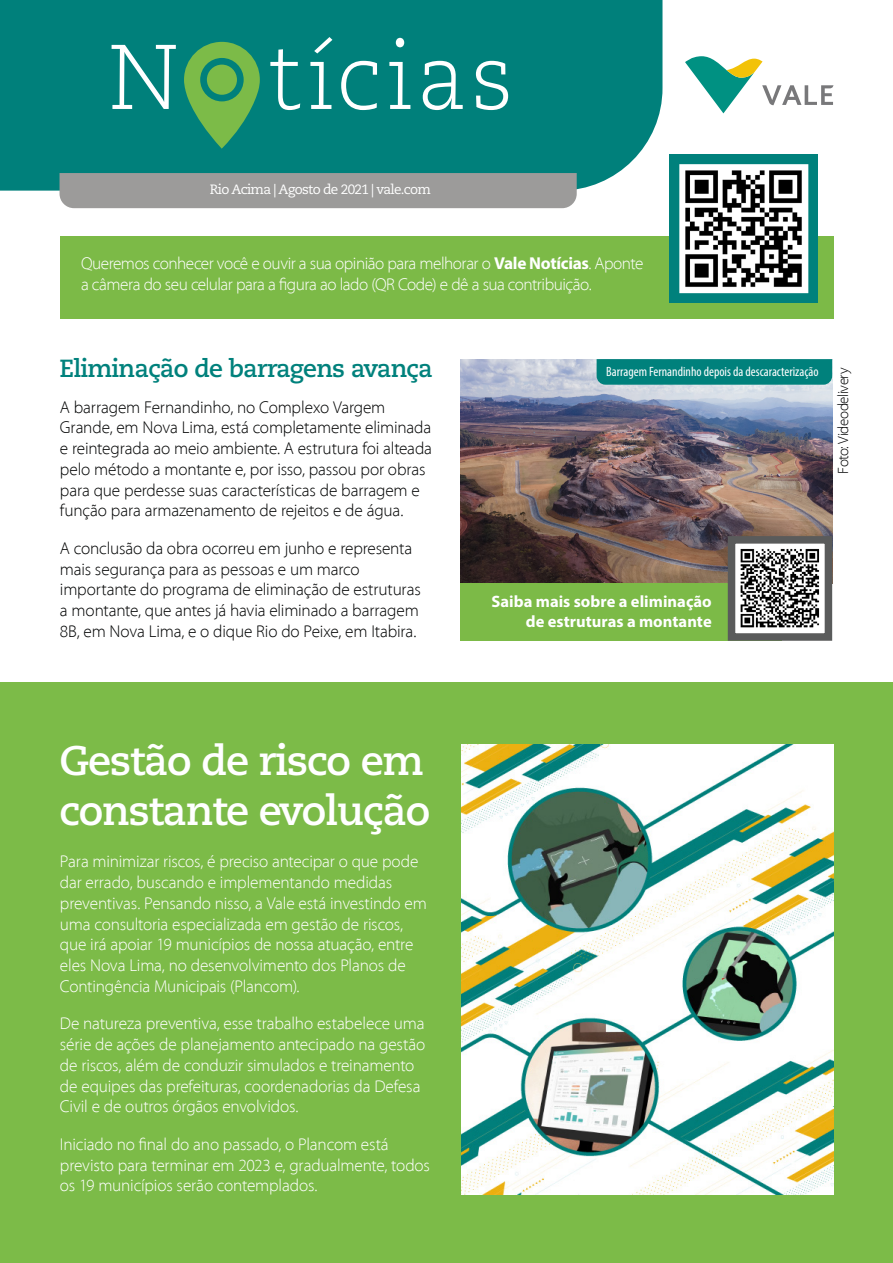
<style>
.page{position:relative;width:893px;height:1263px;background:#fff}
.page>*{position:absolute;margin:0;border:0;box-sizing:border-box;transform-origin:0 0}
.t1{font:300 91.5px "Caecilia LT Std";letter-spacing:.045em;color:#fff;scale:.96 1}
.t2{font:700 41.25px/49.5px "Caecilia LT Std";letter-spacing:-.03em;color:#fff}
.t3{font:700 24.75px "Caecilia LT Std";letter-spacing:-.03em;color:#00817c}
.t4{font:300 17.25px/20.7px "Myriad Pro";letter-spacing:-.01em;color:#fff}
.t5{font:300 17.25px/20.7px "Myriad Pro";letter-spacing:-.01em;color:#010202}
.t6{font:300 17.25px/20.7px "Myriad Pro";letter-spacing:-.03em;color:#fff}
.t7{font:700 16.5px/19.8px "Myriad Pro";color:#fff;text-align:right}
.t8{font:300 15px "Myriad Pro";letter-spacing:-.03em;color:#020304}
.t9{font:condensed 13.5px "Myriad Pro";color:#fff}
.t10{font:13.5px "Caecilia LT Std";letter-spacing:-.05em;color:#fff}
.s1{font-weight:700}
</style>
<div class="page">
<div style="left:0;top:0;width:662px;height:191px;background:#00807b"></div>
<svg style="left:685px;top:56px;width:148px;height:57px"></svg>
<div style="left:60px;top:173px;width:517px;height:35px;background:#9c9b9a"></div>
<svg style="left:184px;top:42px;width:76px;height:107px;background:#43a05f"></svg>
<div style="left:207px;top:65px;width:30px;height:30px;background:#7cbb48;border-radius:50%"></div>
<div style="left:60px;top:236px;width:773px;height:83px;background:#7cba47"></div>
<div style="left:669px;top:154px;width:149px;height:149px;background:#00817c"></div>
<img style="left:679px;top:164px;width:129px;height:129px">
<div style="left:0;top:682px;width:893px;height:581px;background:#7cbb48"></div>
<img style="left:460px;top:359px;width:372px;height:224px">
<svg style="left:597px;top:359px;width:235px;height:26px;background:#04827e"></svg>
<div style="left:460px;top:583px;width:322px;height:58px;background:#7cba47"></div>
<svg style="left:724px;top:532px;width:109px;height:109px"></svg>
<img style="left:461px;top:744px;width:372px;height:450px">
<h1 class="t1" style="left:109px;top:26px;width:423px">N tícias</h1>
<p class="t10" style="left:210px;top:182px;width:223px">Rio Acima | Agosto de 2021 | vale.com</p>
<p class="t6" style="left:81px;top:254px;width:564px">Queremos conhecer você e ouvir a sua opinião para melhorar o <span class="s1">Vale Notícias</span>. Aponte a câmera do seu celular para a figura ao lado (QR Code) e dê a sua contribuição.</p>
<h3 class="t3" style="left:60px;top:353px;width:375px">Eliminação de barragens avança</h3>
<p class="t9" style="left:606px;top:363px;width:214px">Barragem Fernandinho depois da descaracterização</p>
<p class="t5" style="left:60px;top:397px;width:374px">A barragem Fernandinho, no Complexo Vargem Grande, em Nova Lima, está completamente eliminada e reintegrada ao meio ambiente. A estrutura foi alteada pelo método a montante e, por isso, passou por obras para que perdesse suas características de barragem e função para armazenamento de rejeitos e de água.</p>
<p class="t5" style="left:60px;top:538px;width:362px">A conclusão da obra ocorreu em junho e representa mais segurança para as pessoas e um marco importante do programa de eliminação de estruturas a montante, que antes já havia eliminado a barragem 8B, em Nova Lima, e o dique Rio do Peixe, em Itabira.</p>
<p class="t7" style="left:492px;top:591px;width:222px">Saiba mais sobre a eliminação de estruturas a montante</p>
<p class="t8" style="left:835px;top:474px;width:108px;rotate:-90deg">Foto: Videodelivery</p>
<h2 class="t2" style="left:60px;top:737px;width:372px">Gestão de risco em constante evolução</h2>
<p class="t4" style="left:60px;top:852px;width:368px">Para minimizar riscos, é preciso antecipar o que pode dar errado, buscando e implementando medidas preventivas. Pensando nisso, a Vale está investindo em uma consultoria especializada em gestão de riscos, que irá apoiar 19 municípios de nossa atuação, entre eles Nova Lima, no desenvolvimento dos Planos de Contingência Municipais (Plancom).</p>
<p class="t4" style="left:60px;top:1013px;width:367px">De natureza preventiva, esse trabalho estabelece uma série de ações de planejamento antecipado na gestão de riscos, além de conduzir simulados e treinamento de equipes das prefeituras, coordenadorias da Defesa Civil e de outros órgãos envolvidos.</p>
<p class="t4" style="left:60px;top:1134px;width:372px">Iniciado no final do ano passado, o Plancom está previsto para terminar em 2023 e, gradualmente, todos os 19 municípios serão contemplados.</p>
</div>
